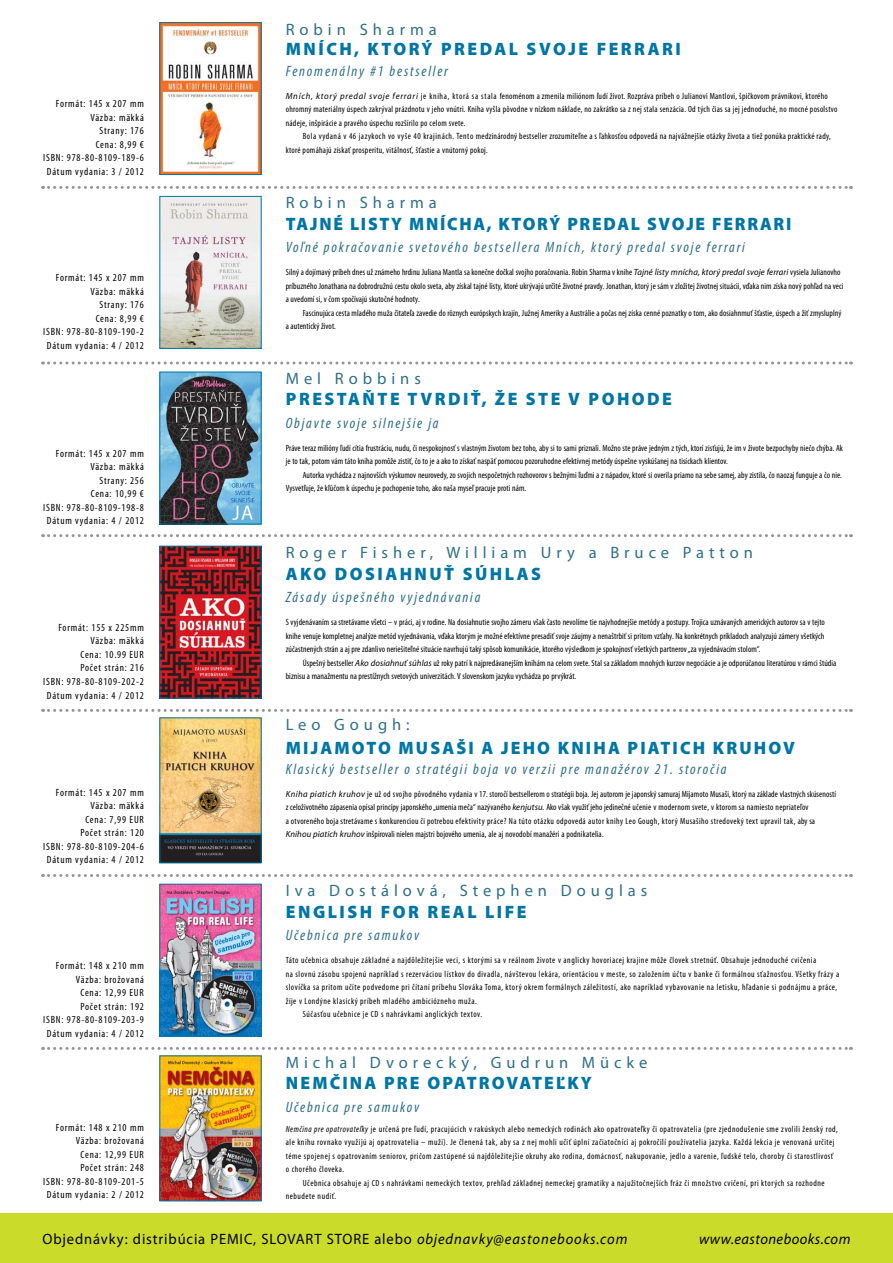
<style>
.page{position:relative;width:893px;height:1263px;background:#fff}
.page>*{position:absolute;margin:0;border:0;box-sizing:border-box;transform-origin:0 0}
.t1{font:900 18px "Myriad Pro";letter-spacing:.14em;color:#0076a3}
.t2{font:900 18px "Myriad Pro";letter-spacing:.12em;color:#0076a3}
.t3{font:900 18px "Myriad Pro";letter-spacing:.1em;color:#0076a3}
.t4{font:16.5px "Myriad Pro";letter-spacing:.3em;color:#2e6f87}
.t5{font:italic condensed 15px "Myriad Pro";letter-spacing:.12em;color:#2e6f87}
.t6{font:15px "Myriad Pro";letter-spacing:.06em;color:#000}
.t7{font:italic 15px "Myriad Pro";letter-spacing:.03em;color:#000}
.t8{font:condensed 10.5px/13.5px "Myriad Pro";letter-spacing:.075em;color:#000;text-align:right}
.t9{font:condensed 9px/13.5px "Myriad Pro";letter-spacing:.03em;color:#000}
.t10{font:condensed 9px/13.5px "Myriad Pro";letter-spacing:.01em;color:#000}
.t11{font:condensed 9px/13.5px "Myriad Pro";letter-spacing:.06em;color:#000}
.s1{font-style:italic;font-stretch:normal}
.s2{font-style:italic}
</style>
<div class="page">
<svg style="left:43px;top:186px;width:808px;height:3px"></svg>
<svg style="left:43px;top:361px;width:808px;height:3px"></svg>
<svg style="left:43px;top:534px;width:808px;height:3px"></svg>
<svg style="left:43px;top:709px;width:808px;height:3px"></svg>
<svg style="left:43px;top:1047px;width:808px;height:3px"></svg>
<svg style="left:43px;top:874px;width:808px;height:3px"></svg>
<div style="left:0;top:1213px;width:893px;height:50px;background:#cadb2a"></div>
<img style="left:162px;top:24px;width:97px;height:149px">
<div style="left:160px;top:22px;width:101px;height:153px;border:1px solid #0076a3"></div>
<img style="left:162px;top:198px;width:97px;height:149px">
<div style="left:160px;top:196px;width:101px;height:153px;border:1px solid #0076a3"></div>
<img style="left:162px;top:374px;width:97px;height:148px">
<img style="left:162px;top:548px;width:97px;height:148px">
<img style="left:162px;top:886px;width:97px;height:148px">
<div style="left:160px;top:884px;width:101px;height:152px;border:1px solid #0076a3"></div>
<img style="left:162px;top:720px;width:97px;height:141px">
<img style="left:162px;top:1057px;width:97px;height:142px">
<h2 class="t4" style="left:286px;top:19px;width:153px">Robin Sharma</h2>
<h1 class="t1" style="left:286px;top:39px;width:396px">MNÍCH, KTORÝ PREDAL SVOJE FERRARI</h1>
<p class="t8" style="left:43px;top:97px;width:102px">Formát: 145 x 207 mm<br>Väzba: mäkká<br>Strany: 176<br>Cena: 8,99 €<br>ISBN: 978-80-8109-189-6<br>Dátum vydania: 3 / 2012</p>
<p class="t8" style="left:43px;top:271px;width:102px">Formát: 145 x 207 mm<br>Väzba: mäkká<br>Strany: 176<br>Cena: 8,99 €<br>ISBN: 978-80-8109-190-2<br>Dátum vydania: 4 / 2012</p>
<p class="t8" style="left:43px;top:446px;width:102px">Formát: 145 x 207 mm<br>Väzba: mäkká<br>Strany: 256<br>Cena: 10,99 €<br>ISBN: 978-80-8109-198-8<br>Dátum vydania: 4 / 2012</p>
<p class="t8" style="left:43px;top:621px;width:102px">Formát: 155 x 225mm<br>Väzba: mäkká<br>Cena: 10.99 EUR<br>Počet strán: 216<br>ISBN: 978-80-8109-202-2<br>Dátum vydania: 4 / 2012</p>
<p class="t8" style="left:43px;top:785px;width:102px">Formát: 145 x 207 mm<br>Väzba: mäkká<br>Cena: 7,99 EUR<br>Počet strán: 120<br>ISBN: 978-80-8109-204-6<br>Dátum vydania: 4 / 2012</p>
<p class="t8" style="left:43px;top:959px;width:102px">Formát: 148 x 210 mm<br>Väzba: brožovaná<br>Cena: 12,99 EUR<br>Počet strán: 192<br>ISBN: 978-80-8109-203-9<br>Dátum vydania: 4 / 2012</p>
<p class="t8" style="left:43px;top:1120px;width:102px">Formát: 148 x 210 mm<br>Väzba: brožovaná<br>Cena: 12,99 EUR<br>Počet strán: 248<br>ISBN: 978-80-8109-201-5<br>Dátum vydania: 2 / 2012</p>
<h3 class="t5" style="left:286px;top:62px;width:164px">Fenomenálny #1 bestseller</h3>
<p class="t9" style="left:286px;top:89px;width:553px"><span class="s1">Mních, ktorý predal svoje ferrari</span> je kniha, ktorá sa stala fenoménom a zmenila miliónom ľudí život. Rozpráva príbeh o Julianovi Mantlovi, špičkovom právnikovi, ktorého ohromný materiálny úspech zakrýval prázdnotu v jeho vnútri. Kniha vyšla pôvodne v nízkom náklade, no zakrátko sa z nej stala senzácia. Od tých čias sa jej jednoduché, no mocné posolstvo nádeje, inšpirácie a pravého úspechu rozšírilo po celom svete.</p>
<p class="t9" style="left:286px;top:129px;width:546px;text-indent:17px">Bola vydaná v 46 jazykoch vo vyše 40 krajinách. Tento medzinárodný bestseller zrozumiteľne a s ľahkosťou odpovedá na najvážnejšie otázky života a tiež ponúka praktické rady, ktoré pomáhajú získať prosperitu, vitálnosť, šťastie a vnútorný pokoj.</p>
<h2 class="t4" style="left:286px;top:193px;width:153px">Robin Sharma</h2>
<h1 class="t3" style="left:286px;top:214px;width:507px">TAJNÉ LISTY MNÍCHA, KTORÝ PREDAL SVOJE FERRARI</h1>
<h3 class="t5" style="left:286px;top:238px;width:461px">Voľné pokračovanie svetového bestsellera Mních, ktorý predal svoje ferrari</h3>
<p class="t10" style="left:286px;top:265px;width:559px">Silný a dojímavý príbeh dnes už známeho hrdinu Juliana Mantla sa konečne dočkal svojho poračovania. Robin Sharma v knihe <span class="s1">Tajné listy mnícha, ktorý predal svoje ferrari</span> vysiela Julianovho príbuzného Jonathana na dobrodružnú cestu okolo sveta, aby získal tajné listy, ktoré ukrývajú určité životné pravdy. Jonathan, ktorý je sám v zložitej životnej situácii, vďaka nim získa nový pohľad na veci a uvedomí si, v čom spočívajú skutočné hodnoty.</p>
<p class="t10" style="left:286px;top:306px;width:557px;text-indent:17px">Fascinujúca cesta mladého muža čitateľa zavedie do rôznych európskych krajín, Južnej Ameriky a Austrálie a počas nej získa cenné poznatky o tom, ako dosiahnmuť šťastie, úspech a žiť zmysluplný a autentický život.</p>
<h2 class="t4" style="left:286px;top:368px;width:137px">Mel Robbins</h2>
<h1 class="t1" style="left:286px;top:389px;width:388px">PRESTAŇTE TVRDIŤ, ŽE STE V POHODE</h1>
<h3 class="t5" style="left:286px;top:414px;width:154px">Objavte svoje silnejšie ja</h3>
<p class="t10" style="left:286px;top:441px;width:559px">Práve teraz milióny ľudí cítia frustráciu, nudu, či nespokojnosť s vlastným životom bez toho, aby si to sami priznali. Možno ste práve jedným z tých, ktorí zisťujú, že im v živote bezpochyby niečo chýba. Ak je to tak, potom vám táto kniha pomôže zistiť, čo to je a ako to získať naspäť pomocou pozoruhodne efektívnej metódy úspešne vyskúšanej na tisíckach klientov.</p>
<p class="t10" style="left:286px;top:468px;width:558px;text-indent:17px">Autorka vychádza z najnovších výskumov neurovedy, zo svojich nespočetných rozhovorov s bežnými ľuďmi a z nápadov, ktoré si overila priamo na sebe samej, aby zistila, čo naozaj funguje a čo nie.<br>Vysvetľuje, že kľúčom k úspechu je pochopenie toho, ako naša myseľ pracuje proti nám.</p>
<h2 class="t4" style="left:286px;top:542px;width:469px">Roger Fisher, William Ury a Bruce Patton</h2>
<h1 class="t1" style="left:286px;top:563px;width:257px">AKO DOSIAHNUŤ SÚHLAS</h1>
<h3 class="t5" style="left:286px;top:588px;width:196px">Zásady úspešného vyjednávania</h3>
<p class="t9" style="left:286px;top:615px;width:541px;text-align:justify">S vyjdenávaním sa stretávame všetci – v práci, aj v rodine. Na dosiahnutie svojho zámeru však často nevolíme tie najvhodnejšie metódy a postupy. Trojica uznávaných amerických autorov sa v tejto knihe venuje kompletnej analýze metód vyjednávania, vďaka ktorým je možné efektívne presadiť svoje záujmy a nenaštrbiť si pritom vzťahy. Na konkrétnych príkladoch analyzujú zámery všetkých zúčastnených strán a aj pre zdanlivo neriešiteľné situácie navrhujú taký spôsob komunikácie, ktorého výsledkom je spokojnosť všetkých partnerov „za vyjednávacím stolom“.</p>
<p class="t10" style="left:286px;top:656px;width:552px;text-indent:17px">Úspešný bestseller <span class="s1">Ako dosiahnuť súhlas</span> už roky patrí k najpredávanejším knihám na celom svete. Stal sa základom mnohých kurzov negociácie a je odporúčanou literatúrou v rámci štúdia biznisu a manažmentu na prestížnych svetových univerzitách. V slovenskom jazyku vychádza po prvýkrát.</p>
<h2 class="t4" style="left:286px;top:714px;width:125px">Leo Gough:</h2>
<h1 class="t2" style="left:286px;top:737px;width:510px">MIJAMOTO MUSAŠI A JEHO KNIHA PIATICH KRUHOV</h1>
<h3 class="t5" style="left:286px;top:760px;width:442px">Klasický bestseller o stratégii boja vo verzii pre manažérov 21. storočia</h3>
<p class="t9" style="left:286px;top:787px;width:552px"><span class="s1">Kniha piatich kruhov</span> je už od svojho pôvodného vydania v 17. storočí bestsellerom o stratégii boja. Jej autorom je japonský samuraj Mijamoto Musaši, ktorý na základe vlastných skúseností z celoživotného zápasenia opísal princípy japonského „umenia meča“ nazývaného <span class="s1">kenjutsu.</span> Ako však využiť jeho jedinečné učenie v modernom svete, v ktorom sa namiesto nepriateľov<br>a otvoreného boja stretávame s konkurenciou či potrebou efektivity práce? Na túto otázku odpovedá autor knihy Leo Gough, ktorý Musašiho stredoveký text upravil tak, aby sa <span class="s1">Knihou piatich kruhov</span> inšpirovali nielen majstri bojového umenia, ale aj novodobí manažéri a podnikatelia.</p>
<h2 class="t4" style="left:286px;top:880px;width:363px">Iva Dostálová, Stephen Douglas</h2>
<h1 class="t1" style="left:286px;top:901px;width:242px">ENGLISH FOR REAL LIF E</h1>
<h3 class="t5" style="left:286px;top:926px;width:135px">Učebnica pre samukov</h3>
<p class="t11" style="left:286px;top:953px;width:532px">Táto učebnica obsahuje základné a najdôležitejšie veci, s ktorými sa v reálnom živote v anglicky hovoriacej krajine môže človek stretnúť. Obsahuje jednoduché cvičenia</p>
<p class="t11" style="left:286px;top:967px;width:555px">na slovnú zásobu spojenú napríklad s rezerváciou lístkov do divadla, návštevou lekára, orientáciou v meste, so založením účtu v banke či formálnou sťažnosťou. Všetky frázy a</p>
<p class="t11" style="left:286px;top:980px;width:553px">slovíčka sa pritom učíte podvedome pri čítaní príbehu Slováka Toma, ktorý okrem formálnych záležitostí, ako napríklad vybavovanie na letisku, hľadanie si podnájmu a práce,</p>
<p class="t11" style="left:286px;top:994px;width:193px">žije v Londýne klasický príbeh mladého ambiciózneho muža.</p>
<p class="t11" style="left:303px;top:1007px;width:181px">Súčasťou učebnice je CD s nahrávkami anglických textov.</p>
<h2 class="t4" style="left:286px;top:1052px;width:363px">Michal Dvorecký, Gudrun Mücke</h2>
<h1 class="t2" style="left:286px;top:1073px;width:307px">NEMČINA PRE OPATROVATEĽKY</h1>
<h3 class="t5" style="left:286px;top:1098px;width:135px">Učebnica pre samukov</h3>
<p class="t11" style="left:286px;top:1122px;width:553px"><span class="s2">Nemčina pre opatrovateľky</span> je určená pre ľudí, pracujúcich v rakúskych alebo nemeckých rodinách ako opatrovateľky či opatrovatelia (pre zjednodušenie sme zvolili ženský rod, ale knihu rovnako využijú aj opatrovatelia – muži). Je členená tak, aby sa z nej mohli učiť úplní začiatočníci aj pokročilí používatelia jazyka. Každá lekcia je venovaná určitej téme spojenej s opatrovaním seniorov, pričom zastúpené sú najdôležitejšie okruhy ako rodina, domácnosť, nakupovanie, jedlo a varenie, ľudské telo, choroby či starostlivosť o chorého človeka.</p>
<p class="t11" style="left:286px;top:1176px;width:540px;text-indent:17px">Učebnica obsahuje aj CD s nahrávkami nemeckých textov, prehľad základnej nemeckej gramatiky a najužitočnejších fráz či množstvo cvičení, pri ktorých sa rozhodne nebudete nudiť.</p>
<h3 class="t6" style="left:43px;top:1229px;width:586px">Objednávky: distribúcia PEMIC, SLOVART STORE alebo <span class="s2">objednavky@eastonebooks.com</span></h3>
<h3 class="t7" style="left:699px;top:1229px;width:153px">www.eastonebooks.com</h3>
</div>
